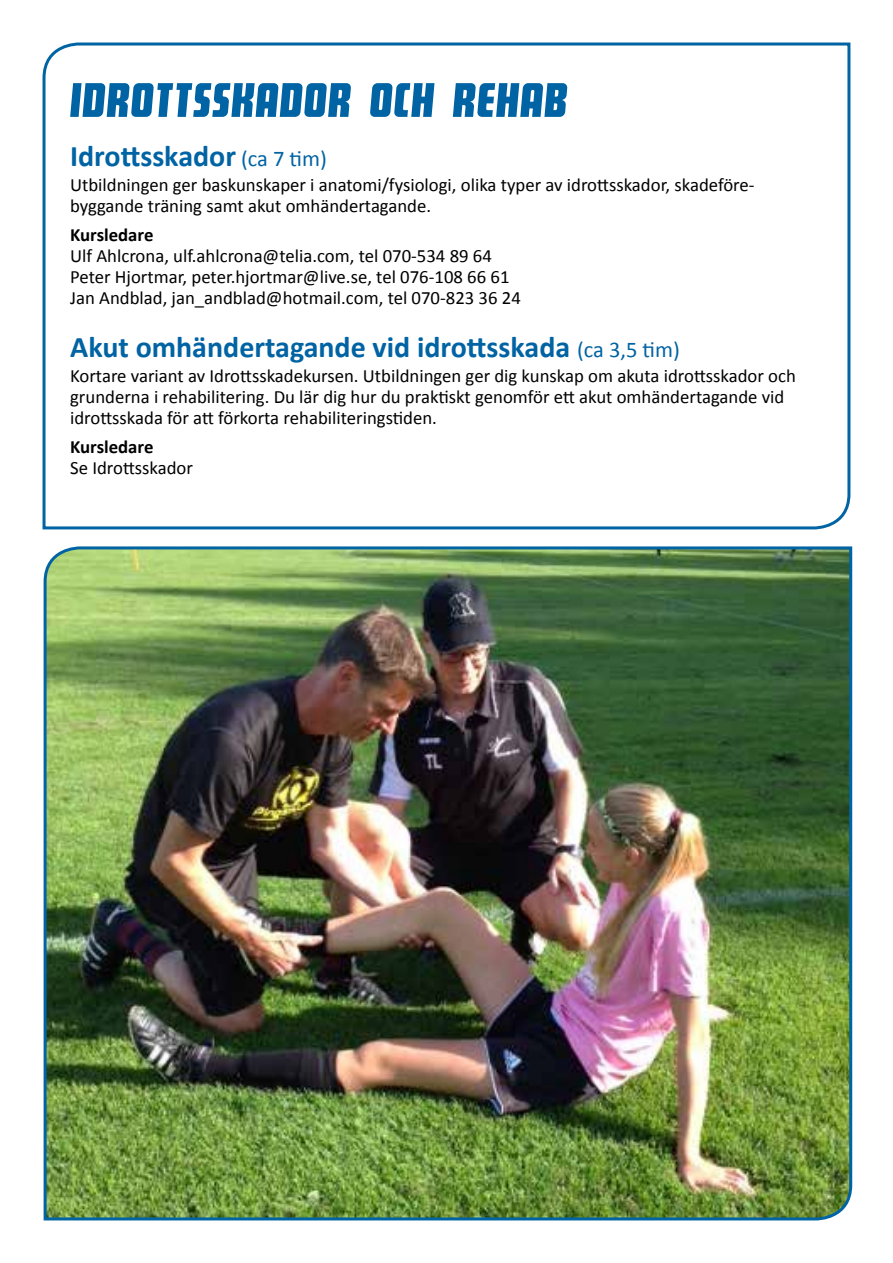
<style>
.page{position:relative;width:893px;height:1263px;background:#fff}
.page>*{position:absolute;margin:0;border:0;box-sizing:border-box;transform-origin:0 0}
.t1{font:italic 67.5px "Makimango";letter-spacing:.01em;color:#0063a3}
.t2{font:700 30px "Calibri";color:#0063a3}
.t3{font:18.75px/21px "Calibri";color:#000}
.t4{font:700 18.75px "Calibri";color:#000}
.s1{font-weight:400;font-size:22.5px}
</style>
<div class="page">
<svg style="left:42px;top:42px;width:809px;height:488px"></svg>
<img style="left:43px;top:546px;width:810px;height:675px">
<h1 class="t1" style="left:70px;top:63px;width:499px">IDROTTSSKADOR OCH REHAB</h1>
<h2 class="t2" style="left:70px;top:137px;width:258px">Idrottsskador <span class="s1">(ca 7 tim)</span></h2>
<p class="t3" style="left:70px;top:174px;width:686px">Utbildningen ger baskunskaper i anatomi/fysiologi, olika typer av idrottsskador, skadeföre&shy;byggande träning samt akut omhändertagande.</p>
<p class="t4" style="left:70px;top:223px;width:85px">Kursledare</p>
<p class="t3" style="left:70px;top:245px;width:452px">Ulf Ahlcrona, ulf.ahlcrona@telia.com, tel 070-534 89 64<br>Peter Hjortmar, peter.hjortmar@live.se, tel 076-108 66 61<br>Jan Andblad, jan_andblad@hotmail.com, tel 070-823 36 24</p>
<h2 class="t2" style="left:70px;top:328px;width:611px">Akut omhändertagande vid idrottsskada <span class="s1">(ca 3,5 tim)</span></h2>
<p class="t3" style="left:70px;top:365px;width:727px">Kortare variant av Idrottsskadekursen. Utbildningen ger dig kunskap om akuta idrottsskador och grunderna i rehabilitering. Du lär dig hur du praktiskt genomför ett akut omhändertagande vid idrottsskada för att förkorta rehabiliteringstiden.</p>
<p class="t4" style="left:70px;top:435px;width:85px">Kursledare</p>
<p class="t3" style="left:70px;top:457px;width:124px">Se Idrottsskador</p>
</div>
